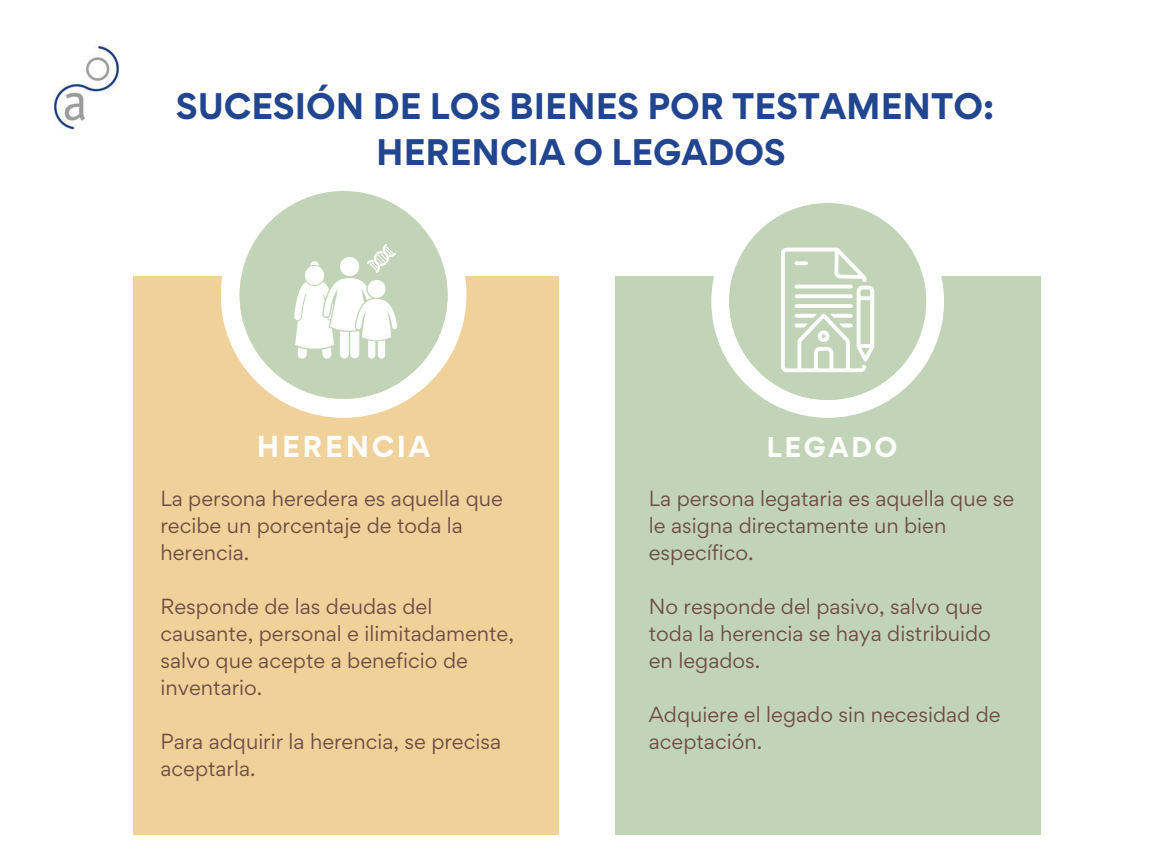
<style>
.page{position:relative;width:1152px;height:864px;background:#fff}
.page>*{position:absolute;margin:0;border:0;box-sizing:border-box;transform-origin:0 0}
.t1{font:700 33px/46.2px "Gordita";color:#224590;text-align:center}
.t2{font:700 27px "Gordita";letter-spacing:.1em;color:#fff}
.t3{font:700 25.5px "Gordita";letter-spacing:.1em;color:#fff}
.t4{font:19.5px/27px "Gordita";color:#6d4c44}
</style>
<div class="page">
<div style="left:133px;top:276px;width:426px;height:559px;background:#efd199"></div>
<div style="left:615px;top:277px;width:425px;height:558px;background:#c2d4b8"></div>
<svg style="left:221px;top:191px;width:245px;height:227px;fill:#fff"></svg>
<div style="left:240px;top:191px;width:208px;height:208px;background:#c2d4b8;border-radius:50%"></div>
<svg style="left:711px;top:203px;width:233px;height:215px;fill:#fff"></svg>
<div style="left:729px;top:203px;width:197px;height:197px;background:#c2d4b8;border-radius:50%"></div>
<img style="left:53px;top:46px;width:67px;height:83px">
<svg style="left:781px;top:248px;width:93px;height:124px"></svg>
<svg style="left:294px;top:244px;width:103px;height:115px"></svg>
<h1 class="t1" style="left:176px;top:83px;width:819px">SUCESIÓN DE LOS BIENES POR TESTAMENTO:<br>HERENCIA O LEGADOS</h1>
<h2 class="t2" style="left:257px;top:429px;width:175px">HERENCIA</h2>
<h3 class="t3" style="left:767px;top:430px;width:132px">LEGADO</h3>
<p class="t4" style="left:649px;top:485px;width:367px">La persona legataria es aquella que se le asigna directamente un bien específico.</p>
<p class="t4" style="left:649px;top:593px;width:344px">No responde del pasivo, salvo que toda la herencia se haya distribuido en legados.</p>
<p class="t4" style="left:649px;top:701px;width:353px">Adquiere el legado sin necesidad de aceptación.</p>
<p class="t4" style="left:160px;top:485px;width:344px">La persona heredera es aquella que recibe un porcentaje de toda la herencia.</p>
<p class="t4" style="left:160px;top:593px;width:355px">Responde de las deudas del causante, personal e ilimitadamente, salvo que acepte a beneficio de inventario.</p>
<p class="t4" style="left:160px;top:728px;width:342px">Para adquirir la herencia, se precisa aceptarla.</p>
</div>
